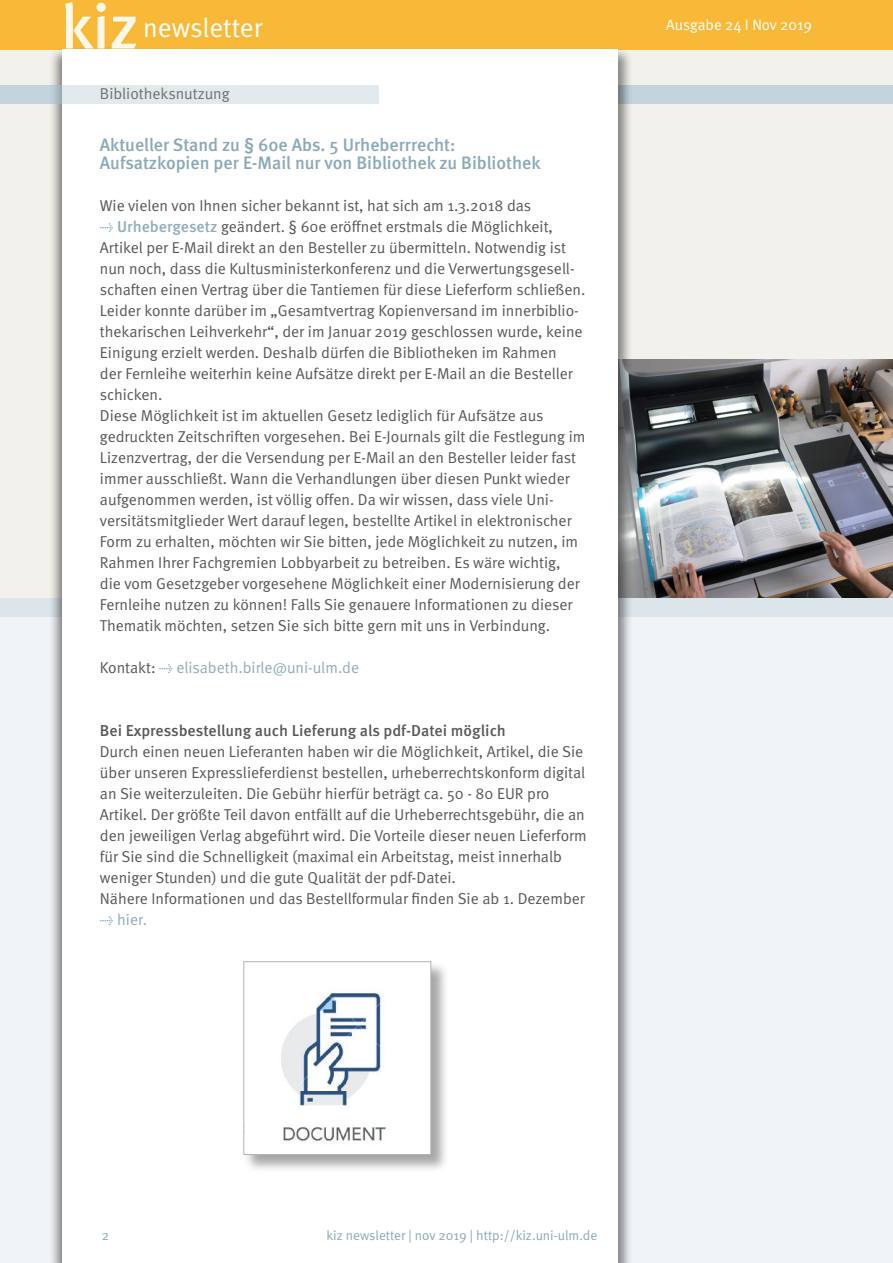
<style>
.page{position:relative;width:893px;height:1263px;background:#fff}
.page>*{position:absolute;margin:0;border:0;box-sizing:border-box;transform-origin:0 0}
.t1{font:500 63px "Meta";color:#fff}
.Überschrift{font:27px "Meta Normal";color:#fff}
.t2{font:500 18px "Meta";color:#8ba9b8}
.t3{font:15.75px/21px "Meta Normal";color:#58585a}
.t4{font:500 15.75px "Meta OT";color:#58585a}
.t5{font:15.75px "Meta Normal";color:#91acbc}
.t6{font:15.75px "Meta Normal";color:#707172}
.t7{font:15.15px "Meta Normal";color:#fff}
.t8{font:13.5px "Meta Normal";color:#8ba9b8}
.s1{font-family:"Meta Normal Expert";color:#8ba9b8}
.s2{font-family:"Meta OT";font-weight:500;color:#91acbc}
.s3{color:#58585a}
.s4{color:#91acbc}
</style>
<div class="page">
<div style="left:0;top:615px;width:893px;height:615px;background:#f0f4f7"></div>
<div style="left:0;top:919px;width:893px;height:344px;background:#f0f4f7"></div>
<div style="left:0;top:0;width:893px;height:50px;background:#f8b938"></div>
<div style="left:0;top:598px;width:893px;height:19px;background:#dbe5ea"></div>
<div style="left:0;top:50px;width:893px;height:547px;background:#f3f1ec"></div>
<div style="left:0;top:85px;width:893px;height:19px;background:#c3d4dc"></div>
<div style="left:48px;top:47px;width:102px;height:1216px;background:#000;opacity:.44"></div>
<img style="left:633px;top:359px;width:260px;height:238px">
<div style="left:59px;top:46px;width:574px;height:1217px;background:#000;opacity:.45"></div>
<div style="left:62px;top:50px;width:556px;height:1213px;background:#fff"></div>
<div style="left:48px;top:85px;width:330px;height:19px;background:#e1e9ed"></div>
<div style="left:243px;top:961px;width:206px;height:211px;background:#000;opacity:.35"></div>
<img style="left:245px;top:963px;width:184px;height:190px">
<div style="left:243px;top:961px;width:188px;height:194px;border:1px solid #b1b3b4"></div>
<div style="left:245px;top:1113px;width:35px;height:40px;background:#fff"></div>
<h1 class="t1" style="left:61px;top:-10px;width:79px">kiz</h1>
<p class="Überschrift" style="left:143px;top:12px;width:120px">newsletter</p>
<p class="t6" style="left:100px;top:85px;width:131px">Bibliotheksnutzung</p>
<p class="t2" style="left:100px;top:134px;width:357px">Aktueller Stand zu § 60e Abs. 5 Urheberrrecht:</p>
<p class="t2" style="left:100px;top:152px;width:442px">Aufsatzkopien per E-Mail nur von Bibliothek zu Bibliothek</p>
<p class="t3" style="left:100px;top:195px;width:433px">Wie vielen von Ihnen sicher bekannt ist, hat sich am 1.3.2018 das</p>
<p class="t3" style="left:100px;top:216px;width:487px"><span class="s1">t</span> <span class="s2">Urhebergesetz</span> geändert. § 60e eröffnet erstmals die Möglichkeit, Artikel per E-Mail direkt an den Besteller zu übermitteln. Notwendig ist nun noch, dass die Kultusministerkonferenz und die Verwertungsgesell&shy;schaften einen Vertrag über die Tantiemen für diese Lieferform schließen.<br>Leider konnte darüber im „Gesamtvertrag Kopienversand im innerbiblio&shy;thekarischen Leihverkehr“, der im Januar 2019 geschlossen wurde, keine Einigung erzielt werden. Deshalb dürfen die Bibliotheken im Rahmen<br>der Fernleihe weiterhin keine Aufsätze direkt per E-Mail an die Besteller schicken.</p>
<p class="t3" style="left:100px;top:405px;width:487px">Diese Möglichkeit ist im aktuellen Gesetz lediglich für Aufsätze aus gedruckten Zeitschriften vorgesehen. Bei E-Journals gilt die Festlegung im Lizenzvertrag, der die Versendung per E-Mail an den Besteller leider fast immer ausschließt. Wann die Verhandlungen über diesen Punkt wieder aufgenommen werden, ist völlig offen. Da wir wissen, dass viele Uni&shy;versitätsmitglieder Wert darauf legen, bestellte Artikel in elektronischer Form zu erhalten, möchten wir Sie bitten, jede Möglichkeit zu nutzen, im Rahmen Ihrer Fachgremien Lobbyarbeit zu betreiben. Es wäre wichtig,<br>die vom Gesetzgeber vorgesehene Möglichkeit einer Modernisierung der Fernleihe nutzen zu können! Falls Sie genauere Informationen zu dieser Thematik möchten, setzen Sie sich bitte gern mit uns in Verbindung.</p>
<p class="t5" style="left:100px;top:658px;width:261px"><span class="s3">Kontakt:</span> <span class="s1">t</span> elisabeth.birle@uni-ulm.de</p>
<p class="t4" style="left:100px;top:721px;width:408px">Bei Expressbestellung auch Lieferung als pdf-Datei möglich</p>
<p class="t3" style="left:100px;top:741px;width:488px">Durch einen neuen Lieferanten haben wir die Möglichkeit, Artikel, die Sie über unseren Expresslieferdienst bestellen, urheberrechtskonform digital an Sie weiterzuleiten. Die Gebühr hierfür beträgt ca. 50 - 80 EUR pro Artikel. Der größte Teil davon entfällt auf die Urheberrechtsgebühr, die an den jeweiligen Verlag abgeführt wird. Die Vorteile dieser neuen Lieferform für Sie sind die Schnelligkeit (maximal ein Arbeitstag, meist innerhalb weniger Stunden) und die gute Qualität der pdf-Datei.</p>
<p class="t3" style="left:100px;top:888px;width:486px">Nähere Informationen und das Bestellformular finden Sie ab 1. Dezember <span class="s1">t</span> <span class="s4">hier.</span></p>
<p class="t7" style="left:666px;top:16px;width:147px">Ausgabe 24 I Nov 2019</p>
<p class="t8" style="left:102px;top:1228px;width:9px">2</p>
<p class="t8" style="left:327px;top:1228px;width:272px">kiz newsletter | nov 2019 | http://kiz.uni-ulm.de</p>
</div>
